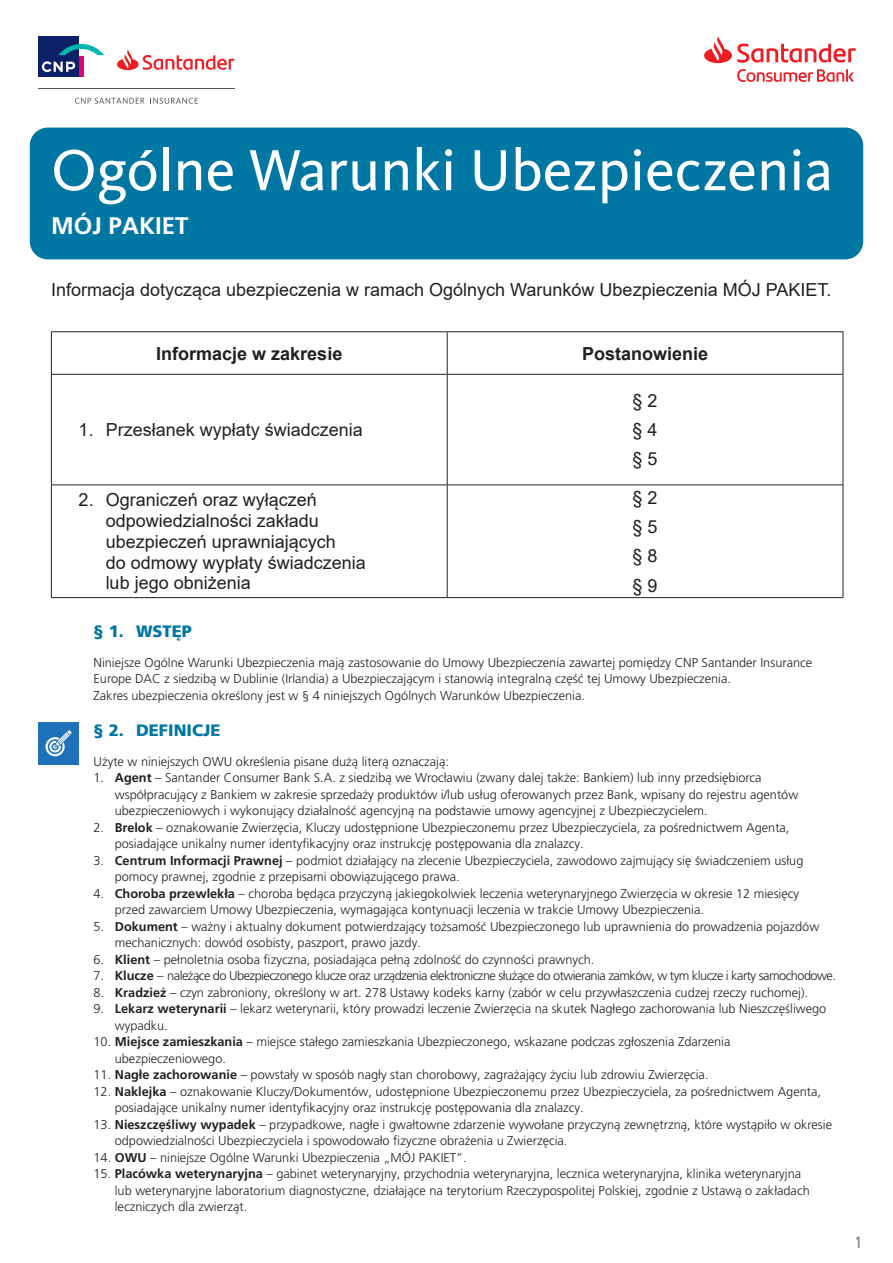
<style>
.page{position:relative;width:893px;height:1263px;background:#fff}
.page>*{position:absolute;margin:0;border:0;box-sizing:border-box;transform-origin:0 0}
.GŁÓWNY_NAGŁÓWEK{font:60px "Kievit Pro";color:#fff}
.Opis_ubezpieczenie{font:700 24px "Frutiger LT Pro";color:#fff}
.OWU_tekst_normalny{font:18px/20.7px "Arial";color:#231f20}
.OWU_tekst_normalny-2{font:700 18px "Arial";color:#231f20}
.t1{font:900 16.5px "Frutiger LT Pro";color:#0076a3}
.t2{font:condensed 16.5px "Frutiger LT Pro";color:#727f8a}
.Tekst_zwykły_Poziom1{font:300 12.75px/16.5px "Frutiger LT Pro";color:#231f20}
.Tekst_zwykły_Poziom1-2{font:300 12.75px "Frutiger LT Pro";letter-spacing:-.04em;color:#231f20}
.s1{font-weight:700}
</style>
<div class="page">
<svg style="left:704px;top:36px;width:152px;height:27px"></svg>
<svg style="left:737px;top:69px;width:117px;height:13px"></svg>
<hr style="left:38px;top:88px;width:196px;height:1px;background:#57585a">
<div style="left:38px;top:36px;width:41px;height:41px;background:#0d2169"></div>
<svg style="left:42px;top:61px;width:33px;height:11px"></svg>
<div style="left:79px;top:57px;width:5px;height:20px;background:#e10272"></div>
<svg style="left:58px;top:44px;width:46px;height:11px"></svg>
<svg style="left:75px;top:98px;width:123px;height:6px"></svg>
<svg style="left:117px;top:50px;width:117px;height:20px"></svg>
<hr style="left:51px;top:331px;width:396px;height:1px;background:#231f20">
<hr style="left:51px;top:332px;width:1px;height:42px;background:#231f20">
<hr style="left:447px;top:331px;width:396px;height:1px;background:#231f20">
<hr style="left:447px;top:332px;width:1px;height:42px;background:#231f20">
<hr style="left:843px;top:332px;width:1px;height:42px;background:#231f20">
<hr style="left:51px;top:374px;width:396px;height:1px;background:#231f20">
<hr style="left:51px;top:375px;width:1px;height:109px;background:#231f20">
<hr style="left:447px;top:374px;width:396px;height:1px;background:#231f20">
<hr style="left:447px;top:375px;width:1px;height:109px;background:#231f20">
<hr style="left:843px;top:375px;width:1px;height:109px;background:#231f20">
<hr style="left:51px;top:484px;width:396px;height:1px;background:#231f20">
<hr style="left:51px;top:485px;width:1px;height:112px;background:#231f20">
<hr style="left:447px;top:484px;width:396px;height:1px;background:#231f20">
<hr style="left:447px;top:485px;width:1px;height:112px;background:#231f20">
<hr style="left:843px;top:485px;width:1px;height:112px;background:#231f20">
<hr style="left:51px;top:597px;width:396px;height:1px;background:#231f20">
<hr style="left:447px;top:597px;width:396px;height:1px;background:#231f20">
<div style="left:30px;top:128px;width:833px;height:131px;background:#0076a3;border-radius:18px"></div>
<div style="left:38px;top:722px;width:41px;height:43px;background:#1f72ba"></div>
<svg style="left:46px;top:730px;width:26px;height:26px"></svg>
<p class="GŁÓWNY_NAGŁÓWEK" style="left:51px;top:134px;width:784px">Ogólne Warunki Ubezpieczenia</p>
<p class="Opis_ubezpieczenie" style="left:51px;top:212px;width:139px">MÓJ PAKIET</p>
<p class="OWU_tekst_normalny" style="left:51px;top:279px;width:782px">Informacja dotycząca ubezpieczenia w ramach Ogólnych Warunków Ubezpieczenia MÓJ PAKIET.</p>
<p class="OWU_tekst_normalny-2" style="left:156px;top:341px;width:188px">Informacje w zakresie</p>
<p class="OWU_tekst_normalny-2" style="left:582px;top:341px;width:128px">Postanowienie</p>
<p class="OWU_tekst_normalny" style="left:79px;top:419px;width:286px">1. Przesłanek wypłaty świadczenia</p>
<p class="OWU_tekst_normalny" style="left:633px;top:390px;width:27px">§ 2</p>
<p class="OWU_tekst_normalny" style="left:633px;top:419px;width:27px">§ 4</p>
<p class="OWU_tekst_normalny" style="left:633px;top:449px;width:27px">§ 5</p>
<p class="OWU_tekst_normalny" style="left:106px;top:490px;width:262px;text-indent:-27px">2. Ograniczeń oraz wyłączeń odpowiedzialności zakładu ubezpieczeń uprawniających<br>do odmowy wypłaty świadczenia lub jego obniżenia</p>
<p class="OWU_tekst_normalny" style="left:633px;top:487px;width:27px">§ 2</p>
<p class="OWU_tekst_normalny" style="left:633px;top:516px;width:27px">§ 5</p>
<p class="OWU_tekst_normalny" style="left:633px;top:546px;width:27px">§ 8</p>
<p class="OWU_tekst_normalny" style="left:633px;top:575px;width:27px">§ 9</p>
<p class="t1" style="left:94px;top:621px;width:100px">§ 1. WSTĘP</p>
<p class="Tekst_zwykły_Poziom1" style="left:94px;top:654px;width:720px">Niniejsze Ogólne Warunki Ubezpieczenia mają zastosowanie do Umowy Ubezpieczenia zawartej pomiędzy CNP Santander Insurance<br>Europe DAC z siedzibą w Dublinie (Irlandia) a Ubezpieczającym i stanowią integralną część tej Umowy Ubezpieczenia.<br>Zakres ubezpieczenia określony jest w § 4 niniejszych Ogólnych Warunków Ubezpieczenia.</p>
<p class="t1" style="left:94px;top:721px;width:128px">§ 2. DEFINICJE</p>
<p class="Tekst_zwykły_Poziom1" style="left:94px;top:753px;width:357px">Użyte w niniejszych OWU określenia pisane dużą literą oznaczają:</p>
<p class="Tekst_zwykły_Poziom1" style="left:115px;top:769px;width:685px;text-indent:-21px">1. <span class="s1">Agent</span> – Santander Consumer Bank S.A. z siedzibą we Wrocławiu (zwany dalej także: Bankiem) lub inny przedsiębiorca współpracujący z Bankiem w zakresie sprzedaży produktów i/lub usług oferowanych przez Bank, wpisany do rejestru agentów ubezpieczeniowych i wykonujący działalność agencyjną na podstawie umowy agencyjnej z Ubezpieczycielem.</p>
<p class="Tekst_zwykły_Poziom1" style="left:115px;top:819px;width:676px;text-indent:-21px">2. <span class="s1">Brelok</span> – oznakowanie Zwierzęcia, Kluczy udostępnione Ubezpieczonemu przez Ubezpieczyciela, za pośrednictwem Agenta, posiadające unikalny numer identyfikacyjny oraz instrukcję postępowania dla znalazcy.</p>
<p class="Tekst_zwykły_Poziom1" style="left:115px;top:852px;width:690px;text-indent:-21px">3. <span class="s1">Centrum Informacji Prawnej</span> – podmiot działający na zlecenie Ubezpieczyciela, zawodowo zajmujący się świadczeniem usług pomocy prawnej, zgodnie z przepisami obowiązującego prawa.</p>
<p class="Tekst_zwykły_Poziom1" style="left:115px;top:885px;width:686px;text-indent:-21px">4. <span class="s1">Choroba przewlekła</span> – choroba będąca przyczyną jakiegokolwiek leczenia weterynaryjnego Zwierzęcia w okresie 12 miesięcy przed zawarciem Umowy Ubezpieczenia, wymagająca kontynuacji leczenia w trakcie Umowy Ubezpieczenia.</p>
<p class="Tekst_zwykły_Poziom1" style="left:115px;top:918px;width:706px;text-indent:-21px">5. <span class="s1">Dokument</span> – ważny i aktualny dokument potwierdzający tożsamość Ubezpieczonego lub uprawnienia do prowadzenia pojazdów mechanicznych: dowód osobisty, paszport, prawo jazdy.</p>
<p class="Tekst_zwykły_Poziom1" style="left:94px;top:951px;width:502px">6. <span class="s1">Klient</span> – pełnoletnia osoba fizyczna, posiadająca pełną zdolność do czynności prawnych.</p>
<p class="Tekst_zwykły_Poziom1-2" style="left:94px;top:968px;width:744px">7. <span class="s1">Klucze</span> – należące do Ubezpieczonego klucze oraz urządzenia elektroniczne służące do otwierania zamków, w tym klucze i karty samochodowe.</p>
<p class="Tekst_zwykły_Poziom1" style="left:94px;top:984px;width:716px">8. <span class="s1">Kradzież</span> – czyn zabroniony, określony w art. 278 Ustawy kodeks karny (zabór w celu przywłaszczenia cudzej rzeczy ruchomej).</p>
<p class="Tekst_zwykły_Poziom1" style="left:115px;top:1000px;width:713px;text-indent:-21px">9. <span class="s1">Lekarz weterynarii</span> – lekarz weterynarii, który prowadzi leczenie Zwierzęcia na skutek Nagłego zachorowania lub Nieszczęśliwego wypadku.</p>
<p class="Tekst_zwykły_Poziom1" style="left:115px;top:1033px;width:617px;text-indent:-21px">10. <span class="s1">Miejsce zamieszkania</span> – miejsce stałego zamieszkania Ubezpieczonego, wskazane podczas zgłoszenia Zdarzenia ubezpieczeniowego.</p>
<p class="Tekst_zwykły_Poziom1" style="left:94px;top:1066px;width:616px">11. <span class="s1">Nagłe zachorowanie</span> – powstały w sposób nagły stan chorobowy, zagrażający życiu lub zdrowiu Zwierzęcia.</p>
<p class="Tekst_zwykły_Poziom1" style="left:115px;top:1083px;width:708px;text-indent:-21px">12. <span class="s1">Naklejka</span> – oznakowanie Kluczy/Dokumentów, udostępnione Ubezpieczonemu przez Ubezpieczyciela, za pośrednictwem Agenta, posiadające unikalny numer identyfikacyjny oraz instrukcję postępowania dla znalazcy.</p>
<p class="Tekst_zwykły_Poziom1" style="left:115px;top:1116px;width:719px;text-indent:-21px">13. <span class="s1">Nieszczęśliwy wypadek</span> – przypadkowe, nagłe i gwałtowne zdarzenie wywołane przyczyną zewnętrzną, które wystąpiło w okresie odpowiedzialności Ubezpieczyciela i spowodowało fizyczne obrażenia u Zwierzęcia.</p>
<p class="Tekst_zwykły_Poziom1" style="left:94px;top:1149px;width:375px">14. <span class="s1">OWU</span> – niniejsze Ogólne Warunki Ubezpieczenia „MÓJ PAKIET”.</p>
<p class="Tekst_zwykły_Poziom1" style="left:115px;top:1165px;width:696px;text-indent:-21px">15. <span class="s1">Placówka weterynaryjna</span> – gabinet weterynaryjny, przychodnia weterynaryjna, lecznica weterynaryjna, klinika weterynaryjna lub weterynaryjne laboratorium diagnostyczne, działające na terytorium Rzeczypospolitej Polskiej, zgodnie z Ustawą o zakładach leczniczych dla zwierząt.</p>
<p class="t2" style="left:855px;top:1233px;width:9px">1</p>
</div>
